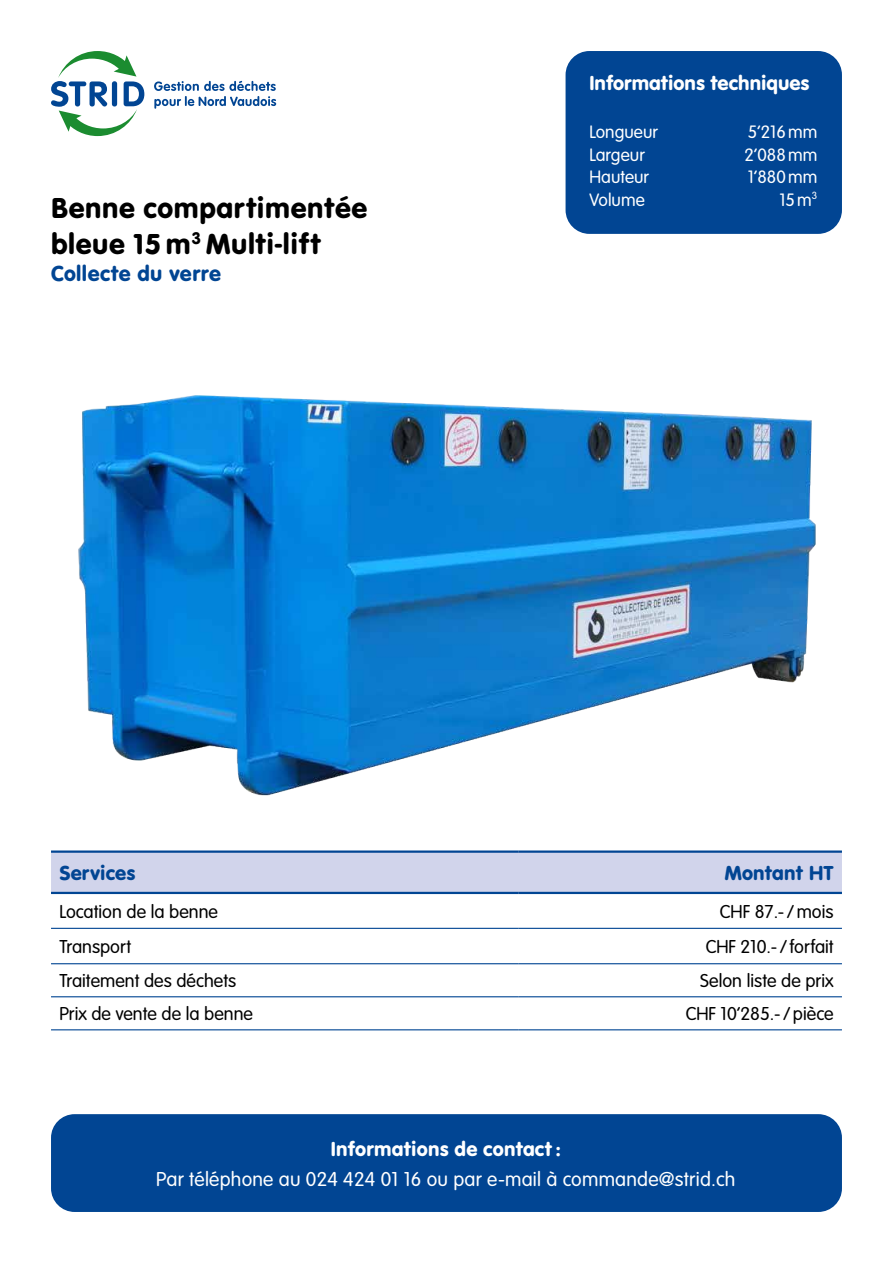
<style>
.page{position:relative;width:893px;height:1263px;background:#fff}
.page>*{position:absolute;margin:0;border:0;box-sizing:border-box;transform-origin:0 0}
.t1{font:30px/36px "VAG Rundschrift D";letter-spacing:.02em;color:#000}
.t2{font:22.5px "VAG Rundschrift D";letter-spacing:.02em;color:#014593}
.t3{font:300 21px "VAG Rundschrift D";letter-spacing:.01em;color:#fff}
.t4{font:21px "VAG Rundschrift D";color:#fff}
.t5{font:21px "VAG Rundschrift D";letter-spacing:.01em;color:#014593}
.t6{font:300 19.5px "VAG Rundschrift D";color:#000}
.t7{font:300 18.75px "VAG Rundschrift D";color:#fff}
</style>
<div class="page">
<div style="left:51px;top:1114px;width:791px;height:98px;background:#014593;border-radius:24px"></div>
<svg style="left:154px;top:81px;width:122px;height:28px"></svg>
<svg style="left:51px;top:51px;width:93px;height:85px"></svg>
<img style="left:78px;top:395px;width:738px;height:401px">
<div style="left:51px;top:853px;width:791px;height:39px;background:#d1d4eb"></div>
<hr style="left:51px;top:928px;width:468px;height:1px;background:#014593">
<hr style="left:519px;top:928px;width:323px;height:1px;background:#014593">
<hr style="left:51px;top:963px;width:468px;height:1px;background:#014593">
<hr style="left:519px;top:963px;width:323px;height:1px;background:#014593">
<hr style="left:51px;top:996px;width:468px;height:1px;background:#014593">
<hr style="left:519px;top:996px;width:323px;height:1px;background:#014593">
<hr style="left:51px;top:1029px;width:468px;height:1px;background:#014593">
<hr style="left:519px;top:1029px;width:323px;height:1px;background:#014593">
<hr style="left:51px;top:850px;width:468px;height:3px;background:#014593">
<hr style="left:519px;top:850px;width:323px;height:3px;background:#014593">
<hr style="left:51px;top:892px;width:468px;height:2px;background:#014593">
<hr style="left:519px;top:892px;width:323px;height:2px;background:#014593">
<div style="left:566px;top:51px;width:276px;height:183px;background:#014593;border-radius:24px"></div>
<h1 class="t1" style="left:51px;top:190px;width:318px">Benne compartimentée bleue 15 m<sup>3</sup> Multi-lift</h1>
<p class="t2" style="left:51px;top:260px;width:172px">Collecte du verre</p>
<p class="t4" style="left:589px;top:71px;width:222px">Informations techniques</p>
<p class="t7" style="left:589px;top:122px;width:70px">Longueur</p>
<p class="t7" style="left:748px;top:122px;width:71px">5’216mm</p>
<p class="t7" style="left:589px;top:144px;width:57px">Largeur</p>
<p class="t7" style="left:745px;top:144px;width:74px">2’088mm</p>
<p class="t7" style="left:589px;top:167px;width:61px">Hauteur</p>
<p class="t7" style="left:748px;top:167px;width:71px">1’880mm</p>
<p class="t7" style="left:589px;top:189px;width:57px">Volume</p>
<p class="t7" style="left:779px;top:189px;width:40px">15m<sup>3</sup></p>
<p class="t5" style="left:59px;top:860px;width:78px">Services</p>
<p class="t5" style="left:725px;top:860px;width:110px">Montant HT</p>
<p class="t6" style="left:59px;top:901px;width:160px">Location de la benne</p>
<p class="t6" style="left:720px;top:901px;width:115px">CHF 87.-/mois</p>
<p class="t6" style="left:59px;top:936px;width:73px">Transport</p>
<p class="t6" style="left:706px;top:936px;width:129px">CHF 210.-/forfait</p>
<p class="t6" style="left:59px;top:970px;width:178px">Traitement des déchets</p>
<p class="t6" style="left:700px;top:970px;width:135px">Selon liste de prix</p>
<p class="t6" style="left:59px;top:1003px;width:195px">Prix de vente de la benne</p>
<p class="t6" style="left:686px;top:1003px;width:149px">CHF 10’285.-/pièce</p>
<p class="t4" style="left:331px;top:1136px;width:232px">Informations de contact:</p>
<p class="t3" style="left:156px;top:1167px;width:581px">Par téléphone au 024 424 01 16 ou par e-mail à commande@strid.ch</p>
</div>
